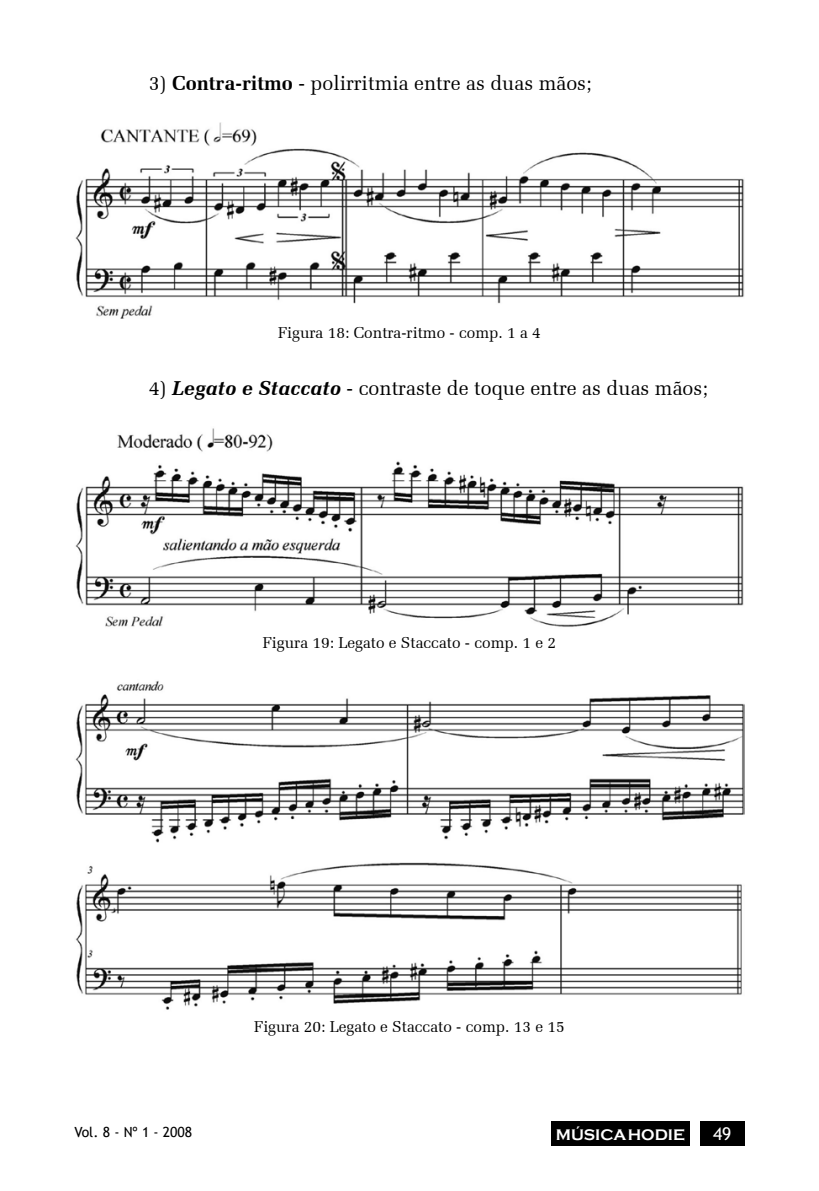
<style>
.page{position:relative;width:819px;height:1191px;background:#fff}
.page>*{position:absolute;margin:0;border:0;box-sizing:border-box;transform-origin:0 0}
.TEXTO{font:20.12px "Zapf Elliptical 711 BT";color:#000}
.t1{font:17.5px "Trebuchet MS";color:#fff}
.figura{font:15.75px "Zapf Elliptical 711 BT";color:#000}
.t2{font:700 15.75px "Copperplate Gothic";color:#fff}
.t3{font:14px "Trebuchet MS";color:#000}
.s1{font-weight:700}
.s2{font-weight:700;font-style:italic}
</style>
<div class="page">
<div style="left:699px;top:1121px;width:45px;height:25px;background:#000"></div>
<div style="left:551px;top:1121px;width:139px;height:25px;background:#000"></div>
<img style="left:75px;top:122px;width:669px;height:196px">
<img style="left:75px;top:428px;width:669px;height:199px">
<img style="left:75px;top:681px;width:669px;height:329px">
<p class="TEXTO" style="left:149px;top:71px;width:444px">3) <span class="s1">Contra-ritmo</span> - polirritmia entre as duas mãos;</p>
<p class="figura" style="left:278px;top:323px;width:264px">Figura 18: Contra-ritmo - comp. 1 a 4</p>
<p class="TEXTO" style="left:149px;top:376px;width:560px">4) <span class="s2">Legato e Staccato</span> - contraste de toque entre as duas mãos;</p>
<p class="figura" style="left:263px;top:633px;width:295px">Figura 19: Legato e Staccato - comp. 1 e 2</p>
<p class="figura" style="left:254px;top:1016px;width:312px">Figura 20: Legato e Staccato - comp. 13 e 15</p>
<p class="t3" style="left:74px;top:1123px;width:119px">Vol. 8 - Nº 1 - 2008</p>
<p class="t2" style="left:556px;top:1126px;width:130px">MÚSICA HODIE</p>
<p class="t1" style="left:713px;top:1123px;width:20px">49</p>
</div>
